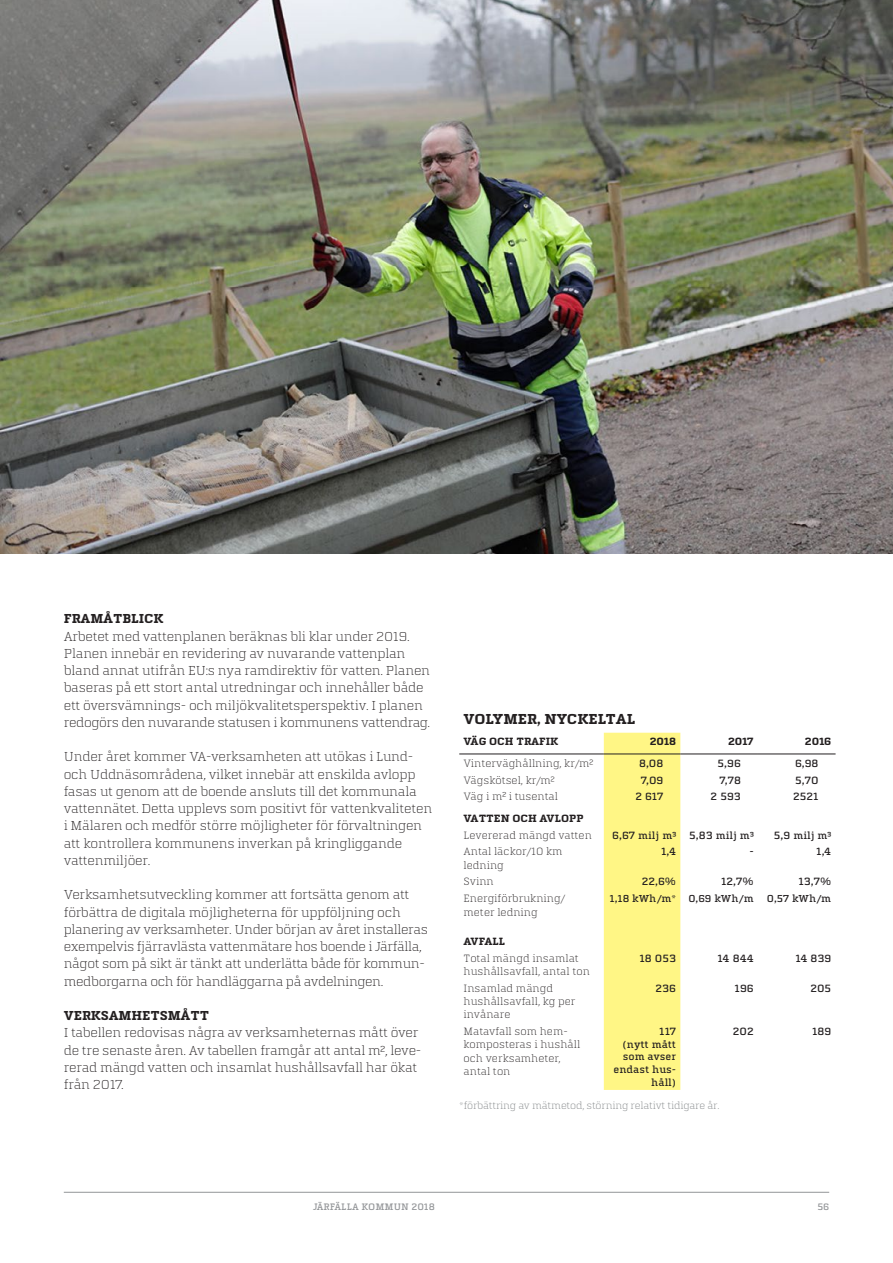
<style>
.page{position:relative;width:893px;height:1263px;background:#fff}
.page>*{position:absolute;margin:0;border:0;box-sizing:border-box;transform-origin:0 0}
.Rubrik_-_över_tabell{font:700 15px "Quitador For Jarfalla";color:#231f20}
.Brödtext{font:300 13.5px/17.2px "Quitador For Jarfalla";letter-spacing:-.02em;color:#231f20}
.Mellanrubrik{font:700 13.5px "Quitador For Jarfalla";letter-spacing:-.01em;color:#231f20}
.Text_i_tabell{font:300 10.95px/13.2px "Quitador For Jarfalla";color:#231f20}
.Text_i_tabell-2{font:500 10.95px "Quitador For Jarfalla";color:#231f20}
.Rubrik_i_tabell{font:700 10.95px "Quitador For Jarfalla";letter-spacing:-.01em;color:#231f20}
.Text_i_tabell-3{font:700 10.95px "Quitador For Jarfalla";color:#231f20}
.Text_i_tabell-4{font:500 10.5px/12.6px "Quitador For Jarfalla";color:#231f20;text-align:right}
.Källa{font:300 10.5px "Quitador For Jarfalla";letter-spacing:-.02em;color:#7f8284}
.t1{font:500 9.75px "Quitador For Jarfalla";color:#939598}
.s1{font-size:10.95px}
</style>
<div class="page">
<hr style="left:64px;top:1192px;width:765px;height:1px;background:#939598">
<div style="left:604px;top:733px;width:76px;height:357px;background:#fff685"></div>
<hr style="left:459px;top:754px;width:145px;height:1px;background:#231f20">
<hr style="left:604px;top:754px;width:76px;height:1px;background:#231f20">
<hr style="left:680px;top:754px;width:78px;height:1px;background:#231f20">
<hr style="left:758px;top:754px;width:78px;height:1px;background:#231f20">
<img style="left:0;top:0;width:893px;height:553px">
<p class="Mellanrubrik" style="left:64px;top:611px;width:101px">FRAMÅTBLICK</p>
<p class="Brödtext" style="left:64px;top:627px;width:368px">Arbetet med vattenplanen beräknas bli klar under 2019.<br>Planen innebär en revidering av nuvarande vattenplan bland annat utifrån EU:s nya ramdirektiv för vatten. Planen baseras på ett stort antal utredningar och innehåller både ett översvämnings- och miljökvalitetsperspektiv. I planen redogörs den nuvarande statusen i kommunens vattendrag.</p>
<p class="Brödtext" style="left:64px;top:748px;width:370px">Under året kommer VA-verksamheten att utökas i Lund&shy;och Uddnäsområdena, vilket innebär att enskilda avlopp fasas ut genom att de boende ansluts till det kommunala vattennätet. Detta upplevs som positivt för vattenkvaliteten i Mälaren och medför större möjligheter för förvaltningen att kontrollera kommunens inverkan på kringliggande vattenmiljöer.</p>
<p class="Brödtext" style="left:64px;top:886px;width:366px">Verksamhetsutveckling kommer att fortsätta genom att förbättra de digitala möjligheterna för uppföljning och planering av verksamheter. Under början av året installeras exempelvis fjärravlästa vattenmätare hos boende i Järfälla, något som på sikt är tänkt att underlätta både för kommun&shy;medborgarna och för handläggarna på avdelningen.</p>
<p class="Mellanrubrik" style="left:64px;top:1008px;width:147px">VERKSAMHETSMÅTT</p>
<p class="Brödtext" style="left:64px;top:1024px;width:359px">I tabellen redovisas några av verksamheternas mått över de tre senaste åren. Av tabellen framgår att antal m2, leve&shy;rerad mängd vatten och insamlat hushållsavfall har ökat från 2017.</p>
<p class="Rubrik_-_över_tabell" style="left:464px;top:711px;width:173px">VOLYMER, NYCKELTAL</p>
<p class="Rubrik_i_tabell" style="left:464px;top:736px;width:96px">VÄG OCH TRAFIK</p>
<p class="Rubrik_i_tabell" style="left:650px;top:736px;width:28px">2018</p>
<p class="Rubrik_i_tabell" style="left:728px;top:736px;width:27px">2017</p>
<p class="Rubrik_i_tabell" style="left:805px;top:736px;width:28px">2016</p>
<p class="Text_i_tabell" style="left:463px;top:756px;width:131px">Vinterväghållning, kr/m2</p>
<p class="Text_i_tabell-2" style="left:639px;top:757px;width:26px">8,08</p>
<p class="Text_i_tabell-2" style="left:718px;top:757px;width:25px">5,96</p>
<p class="Text_i_tabell-2" style="left:795px;top:757px;width:25px">6,98</p>
<p class="Text_i_tabell" style="left:463px;top:773px;width:93px">Vägskötsel, kr/m2</p>
<p class="Text_i_tabell-2" style="left:641px;top:774px;width:24px">7,09</p>
<p class="Text_i_tabell-2" style="left:719px;top:774px;width:23px">7,78</p>
<p class="Text_i_tabell-2" style="left:795px;top:774px;width:25px">5,70</p>
<p class="Text_i_tabell" style="left:463px;top:790px;width:96px">Väg i m² i tusental</p>
<p class="Text_i_tabell-2" style="left:635px;top:791px;width:29px">2 617</p>
<p class="Text_i_tabell-2" style="left:711px;top:791px;width:32px">2 593</p>
<p class="Text_i_tabell-2" style="left:793px;top:791px;width:27px">2521</p>
<p class="Text_i_tabell-3" style="left:464px;top:812px;width:122px">VATTEN OCH AVLOPP</p>
<p class="Text_i_tabell" style="left:463px;top:828px;width:130px">Levererad mängd vatten</p>
<p class="Text_i_tabell-4" style="left:612px;top:829px;width:65px"><span class="s1">6,67</span> milj m3</p>
<p class="Text_i_tabell-4" style="left:689px;top:829px;width:66px"><span class="s1">5,83</span> milj m3</p>
<p class="Text_i_tabell-4" style="left:774px;top:829px;width:59px"><span class="s1">5,9</span> milj m3</p>
<p class="Text_i_tabell" style="left:463px;top:845px;width:100px">Antal läckor/10 km ledning</p>
<p class="Text_i_tabell-2" style="left:661px;top:846px;width:17px">1,4</p>
<p class="Text_i_tabell-2" style="left:749px;top:846px;width:6px">-</p>
<p class="Text_i_tabell-2" style="left:816px;top:846px;width:17px">1,4</p>
<p class="Text_i_tabell" style="left:463px;top:875px;width:32px">Svinn</p>
<p class="Text_i_tabell-2" style="left:642px;top:876px;width:36px">22,6%</p>
<p class="Text_i_tabell-2" style="left:721px;top:876px;width:34px">12,7%</p>
<p class="Text_i_tabell-2" style="left:798px;top:876px;width:34px">13,7%</p>
<p class="Text_i_tabell" style="left:463px;top:892px;width:103px">Energiförbrukning/ meter ledning</p>
<p class="Text_i_tabell-4" style="left:609px;top:892px;width:68px">1,18 kWh/m*</p>
<p class="Text_i_tabell-4" style="left:688px;top:892px;width:67px">0,69 kWh/m</p>
<p class="Text_i_tabell-4" style="left:767px;top:892px;width:66px">0,57 kWh/m</p>
<p class="Text_i_tabell-3" style="left:464px;top:935px;width:43px">AVFALL</p>
<p class="Text_i_tabell" style="left:463px;top:952px;width:128px">Total mängd insamlat hushållsavfall, antal ton</p>
<p class="Text_i_tabell-2" style="left:639px;top:952px;width:38px">18 053</p>
<p class="Text_i_tabell-2" style="left:718px;top:952px;width:38px">14 844</p>
<p class="Text_i_tabell-2" style="left:795px;top:952px;width:38px">14 839</p>
<p class="Text_i_tabell" style="left:463px;top:982px;width:114px">Insamlad mängd hushållsavfall, kg per invånare</p>
<p class="Text_i_tabell-2" style="left:655px;top:982px;width:22px">236</p>
<p class="Text_i_tabell-2" style="left:735px;top:982px;width:21px">196</p>
<p class="Text_i_tabell-2" style="left:810px;top:982px;width:22px">205</p>
<p class="Text_i_tabell" style="left:463px;top:1025px;width:118px">Matavfall som hem&shy;komposteras i hushåll och verksamheter, antal ton</p>
<p class="Text_i_tabell-2" style="left:659px;top:1026px;width:18px">117</p>
<p class="Text_i_tabell-2" style="left:733px;top:1026px;width:22px">202</p>
<p class="Text_i_tabell-2" style="left:812px;top:1026px;width:21px">189</p>
<p class="Text_i_tabell-4" style="left:613px;top:1038px;width:64px">(nytt mått som avser endast hus&shy;håll)</p>
<p class="Källa" style="left:459px;top:1100px;width:262px">*förbättring av mätmetod, störning relativt tidigare år.</p>
<p class="t1" style="left:313px;top:1202px;width:123px">JÄRFÄLLA KOMMUN 2018</p>
<p class="t1" style="left:818px;top:1201px;width:13px">56</p>
</div>
